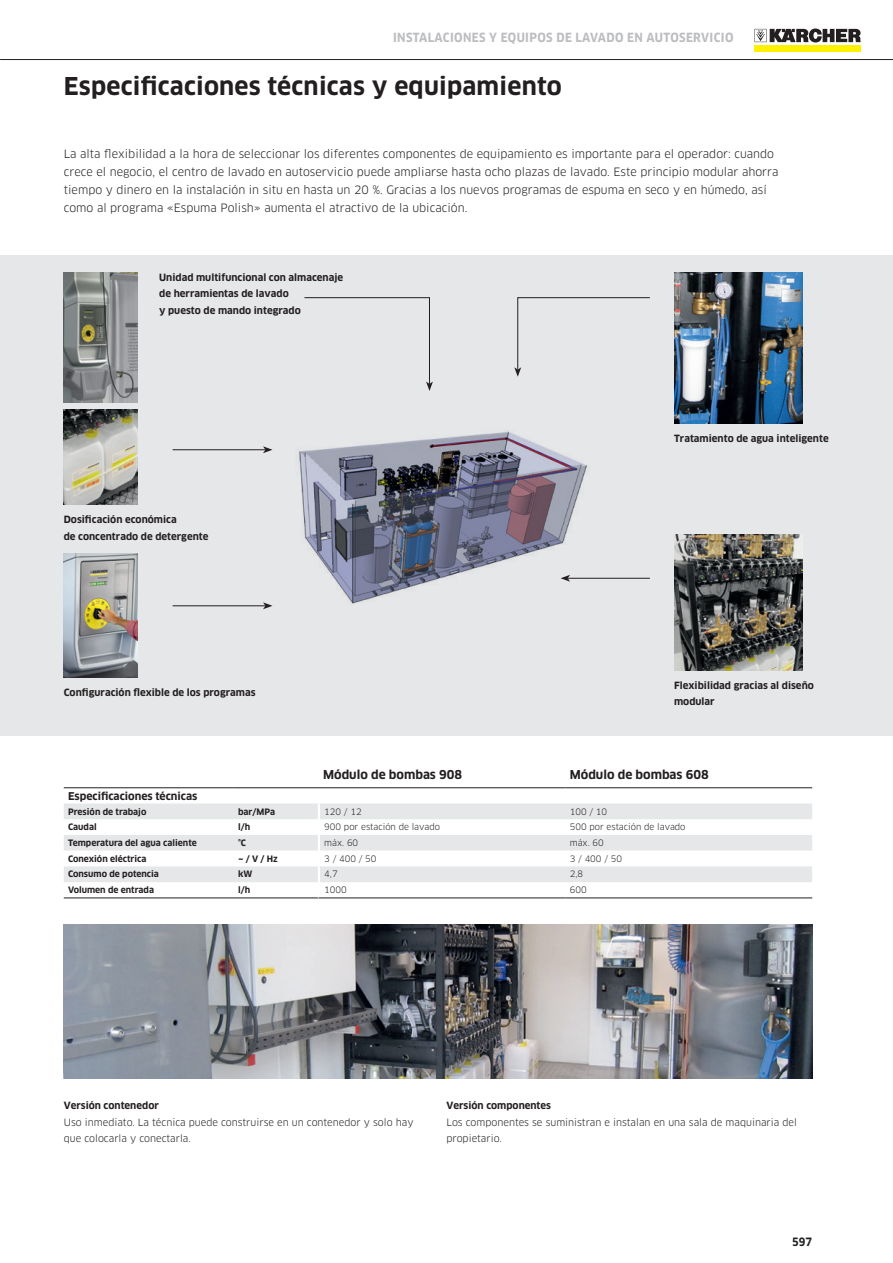
<style>
.page{position:relative;width:893px;height:1263px;background:#fff}
.page>*{position:absolute;margin:0;border:0;box-sizing:border-box;transform-origin:0 0}
.t1{font:700 24px "Clan Pro";letter-spacing:.01em;color:#231f20}
.t2{font:700 condensed 12.3px "Clan Pro";letter-spacing:.03em;color:#bcbdc0}
.t3{font:700 12px "Clan Pro";color:#231f20}
.t4{font:11.25px/18px "Clan Pro";color:#231f20}
.t5{font:700 condensed 11.25px "Clan Pro";color:#231f20}
.t6{font:700 10.5px "Clan Pro";color:#231f20}
.t7{font:700 9.75px/16.5px "Clan Pro";color:#231f20}
.t8{font:9.75px/16.5px "Clan Pro";color:#231f20}
.t9{font:700 8.7px "Clan Pro";color:#231f20}
.t10{font:8.7px "Clan Pro";color:#231f20}
</style>
<div class="page">
<hr style="left:0;top:59px;width:893px;height:1px;background:#231f20">
<svg style="left:754px;top:29px;width:107px;height:13px"></svg>
<div style="left:754px;top:45px;width:107px;height:7px;background:#fff101"></div>
<hr style="left:319px;top:787px;width:247px;height:1px;background:#231f20">
<hr style="left:566px;top:787px;width:246px;height:1px;background:#231f20">
<hr style="left:64px;top:787px;width:170px;height:1px;background:#231f20">
<hr style="left:234px;top:787px;width:85px;height:1px;background:#231f20">
<hr style="left:64px;top:898px;width:170px;height:1px;background:#231f20">
<hr style="left:234px;top:898px;width:85px;height:1px;background:#231f20">
<svg style="left:64px;top:788px;width:749px;height:110px"></svg>
<hr style="left:319px;top:898px;width:247px;height:1px;background:#231f20">
<hr style="left:566px;top:898px;width:246px;height:1px;background:#231f20">
<img style="left:64px;top:925px;width:748px;height:153px">
<div style="left:0;top:255px;width:893px;height:481px;background:#e6e7e9"></div>
<img style="left:64px;top:554px;width:74px;height:123px">
<img style="left:674px;top:535px;width:129px;height:135px">
<svg style="left:514px;top:297px;width:136px;height:80px"></svg>
<svg style="left:304px;top:297px;width:129px;height:94px"></svg>
<hr style="left:173px;top:605px;width:92px;height:1px;background:#231f20">
<svg style="left:263px;top:602px;width:9px;height:7px"></svg>
<hr style="left:173px;top:449px;width:92px;height:1px;background:#231f20">
<svg style="left:263px;top:446px;width:9px;height:7px"></svg>
<img style="left:674px;top:273px;width:129px;height:150px">
<img style="left:299px;top:431px;width:294px;height:173px">
<img style="left:64px;top:410px;width:74px;height:95px">
<img style="left:64px;top:273px;width:74px;height:129px">
<hr style="left:568px;top:578px;width:82px;height:1px;background:#231f20">
<svg style="left:561px;top:575px;width:9px;height:7px"></svg>
<p class="t2" style="left:393px;top:30px;width:342px">INSTALACIONES Y EQUIPOS DE LAVADO EN AUTOSERVICIO</p>
<h1 class="t1" style="left:64px;top:73px;width:499px">Especificaciones técnicas y equipamiento</h1>
<p class="t4" style="left:64px;top:145px;width:716px">La alta flexibilidad a la hora de seleccionar los diferentes componentes de equipamiento es importante para el operador: cuando crece el negocio, el centro de lavado en autoservicio puede ampliarse hasta ocho plazas de lavado. Este principio modular ahorra tiempo y dinero en la instalación in situ en hasta un 20 %. Gracias a los nuevos programas de espuma en seco y en húmedo, así como al programa «Espuma Polish» aumenta el atractivo de la ubicación.</p>
<p class="t7" style="left:159px;top:269px;width:185px">Unidad multifuncional con almacenaje de herramientas de lavado<br>y puesto de mando integrado</p>
<p class="t7" style="left:64px;top:512px;width:146px">Dosificación económica<br>de concentrado de detergente</p>
<p class="t7" style="left:674px;top:430px;width:156px">Tratamiento de agua inteligente</p>
<p class="t7" style="left:64px;top:684px;width:193px">Configuración flexible de los programas</p>
<p class="t7" style="left:674px;top:677px;width:141px">Flexibilidad gracias al diseño modular</p>
<p class="t3" style="left:323px;top:768px;width:141px">Módulo de bombas 908</p>
<p class="t3" style="left:570px;top:768px;width:141px">Módulo de bombas 608</p>
<p class="t6" style="left:68px;top:790px;width:131px">Especificaciones técnicas</p>
<p class="t9" style="left:68px;top:806px;width:80px">Presión de trabajo</p>
<p class="t9" style="left:238px;top:806px;width:38px">bar/MPa</p>
<p class="t10" style="left:324px;top:806px;width:39px">120 / 12</p>
<p class="t10" style="left:570px;top:806px;width:39px">100 / 10</p>
<p class="t9" style="left:68px;top:822px;width:30px">Caudal</p>
<p class="t9" style="left:238px;top:822px;width:14px">l/h</p>
<p class="t10" style="left:324px;top:822px;width:117px">900 por estación de lavado</p>
<p class="t10" style="left:570px;top:822px;width:117px">500 por estación de lavado</p>
<p class="t9" style="left:68px;top:838px;width:130px">Temperatura del agua caliente</p>
<p class="t9" style="left:238px;top:838px;width:9px">°C</p>
<p class="t10" style="left:324px;top:838px;width:35px">máx. 60</p>
<p class="t10" style="left:570px;top:838px;width:35px">máx. 60</p>
<p class="t9" style="left:68px;top:853px;width:80px">Conexión eléctrica</p>
<p class="t9" style="left:238px;top:853px;width:41px">~ / V / Hz</p>
<p class="t10" style="left:324px;top:853px;width:54px">3 / 400 / 50</p>
<p class="t10" style="left:570px;top:853px;width:54px">3 / 400 / 50</p>
<p class="t9" style="left:68px;top:869px;width:92px">Consumo de potencia</p>
<p class="t9" style="left:238px;top:869px;width:16px">kW</p>
<p class="t10" style="left:324px;top:869px;width:15px">4,7</p>
<p class="t10" style="left:570px;top:869px;width:15px">2,8</p>
<p class="t9" style="left:68px;top:885px;width:88px">Volumen de entrada</p>
<p class="t9" style="left:238px;top:885px;width:14px">l/h</p>
<p class="t10" style="left:324px;top:885px;width:24px">1000</p>
<p class="t10" style="left:570px;top:885px;width:18px">600</p>
<p class="t7" style="left:64px;top:1097px;width:97px">Versión contenedor</p>
<p class="t8" style="left:64px;top:1114px;width:351px">Uso inmediato. La técnica puede construirse en un contenedor y solo hay que colocarla y conectarla.</p>
<p class="t7" style="left:446px;top:1097px;width:106px">Versión componentes</p>
<p class="t8" style="left:446px;top:1114px;width:352px">Los componentes se suministran e instalan en una sala de maquinaria del propietario.</p>
<p class="t5" style="left:792px;top:1236px;width:21px">597</p>
</div>
